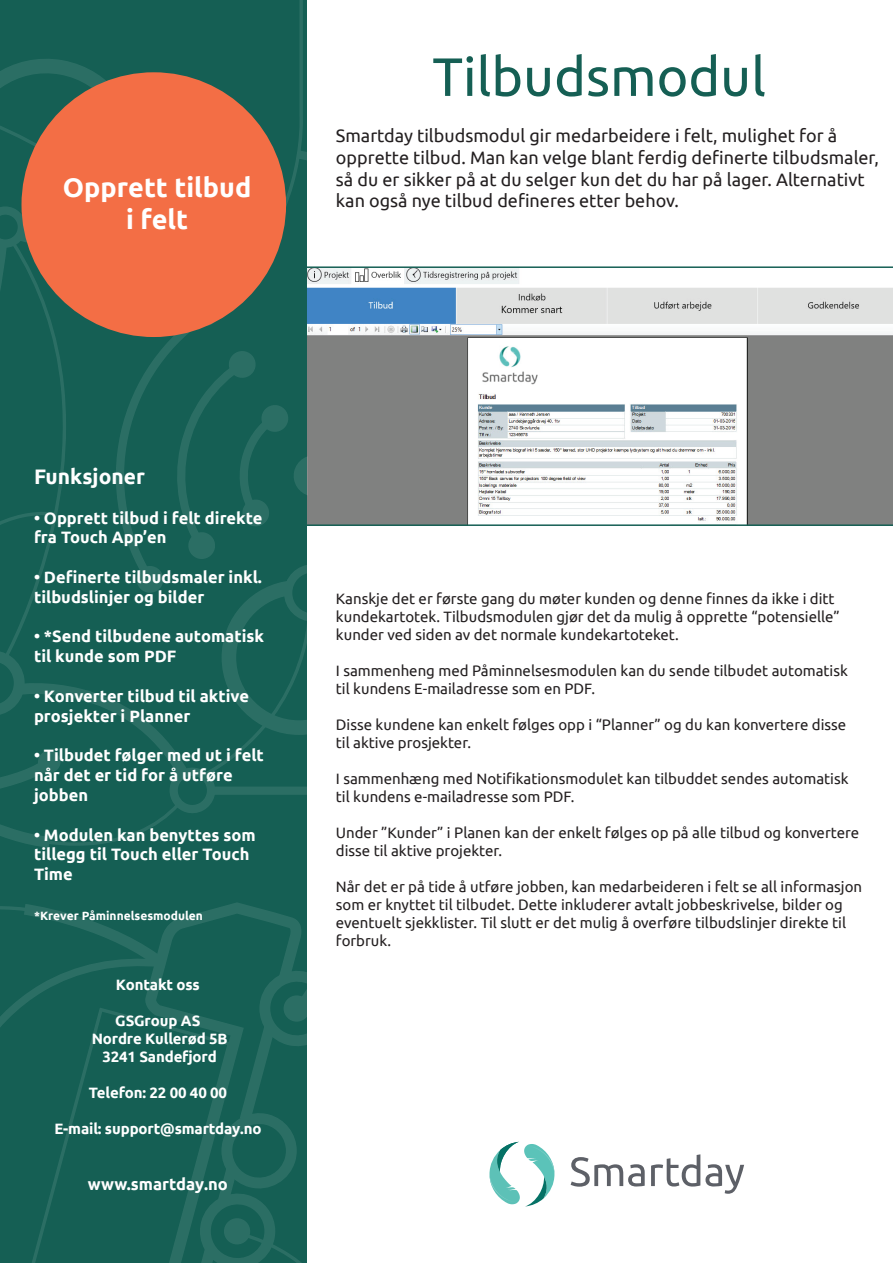
<style>
.page{position:relative;width:893px;height:1263px;background:#fff}
.page>*{position:absolute;margin:0;border:0;box-sizing:border-box;transform-origin:0 0}
.t1{font:54px "Guard Sans";color:#155f54}
.t2{font:700 27px/32.4px "Guard Sans";color:#fff;text-align:center}
.t3{font:700 21px "Guard Sans";color:#fff}
.t4{font:18px/21.6px "Guard Sans";color:#231f20}
.t5{font:700 16.5px/19.8px "Guard Sans";color:#fff}
.t6{font:15px/18px "Guard Sans";color:#231f20}
.t7{font:700 15px/18px "Guard Sans";letter-spacing:-.01em;color:#fff;text-align:center}
.t8{font:700 12px "Guard Sans";color:#fff}
</style>
<div class="page">
<svg style="left:307px;top:266px;width:586px;height:260px"></svg>
<svg style="left:0;top:0;width:307px;height:1263px;background:#176055"></svg>
<div style="left:22px;top:72px;width:264px;height:265px;background:#f36e45;border-radius:50%"></div>
<svg style="left:571px;top:1157px;width:74px;height:30px"></svg>
<svg style="left:651px;top:1154px;width:93px;height:40px"></svg>
<svg style="left:489px;top:1142px;width:65px;height:64px"></svg>
<h2 class="t2" style="left:63px;top:171px;width:190px">Opprett tilbud i felt</h2>
<h1 class="t1" style="left:432px;top:44px;width:335px">Tilbudsmodul</h1>
<p class="t4" style="left:336px;top:125px;width:545px">Smartday tilbudsmodul gir medarbeidere i felt, mulighet for å opprette tilbud. Man kan velge blant ferdig definerte tilbudsmaler, så du er sikker på at du selger kun det du har på lager. Alternativt kan også nye tilbud defineres etter behov.</p>
<h3 class="t3" style="left:34px;top:464px;width:112px">Funksjoner</h3>
<p class="t5" style="left:34px;top:508px;width:230px">• Opprett tilbud i felt direkte fra Touch App’en</p>
<p class="t5" style="left:34px;top:567px;width:229px">• Definerte tilbudsmaler inkl. tilbudslinjer og bilder</p>
<p class="t5" style="left:34px;top:626px;width:231px">• *Send tilbudene automatisk til kunde som PDF</p>
<p class="t5" style="left:34px;top:686px;width:216px">• Konverter tilbud til aktive prosjekter i Planner</p>
<p class="t5" style="left:34px;top:745px;width:231px">• Tilbudet følger med ut i felt når det er tid for å utføre jobben</p>
<p class="t5" style="left:34px;top:824px;width:223px">• Modulen kan benyttes som tillegg til Touch eller Touch<br>Time</p>
<p class="t8" style="left:34px;top:908px;width:171px">*Krever Påminnelsesmodulen</p>
<p class="t7" style="left:116px;top:975px;width:85px">Kontakt oss</p>
<p class="t7" style="left:92px;top:1011px;width:137px">GSGroup AS<br>Nordre Kullerød 5B<br>3241 Sandefjord</p>
<p class="t7" style="left:89px;top:1083px;width:140px">Telefon: 22 00 40 00</p>
<p class="t7" style="left:54px;top:1119px;width:209px">E-mail: support@smartday.no</p>
<p class="t5" style="left:88px;top:1174px;width:141px">www.smartday.no</p>
<p class="t6" style="left:336px;top:589px;width:505px">Kanskje det er første gang du møter kunden og denne finnes da ikke i ditt kundekartotek. Tilbudsmodulen gjør det da mulig å opprette “potensielle” kunder ved siden av det normale kundekartoteket.</p>
<p class="t6" style="left:336px;top:661px;width:514px">I sammenheng med Påminnelsesmodulen kan du sende tilbudet automatisk til kundens E-mailadresse som en PDF.</p>
<p class="t6" style="left:336px;top:715px;width:512px">Disse kundene kan enkelt følges opp i “Planner” og du kan konvertere disse til aktive prosjekter.</p>
<p class="t6" style="left:336px;top:769px;width:514px">I sammenhæng med Notifikationsmodulet kan tilbuddet sendes automatisk til kundens e-mailadresse som PDF.</p>
<p class="t6" style="left:336px;top:823px;width:525px">Under ”Kunder” i Planen kan der enkelt følges op på alle tilbud og konvertere disse til aktive projekter.</p>
<p class="t6" style="left:336px;top:877px;width:528px">Når det er på tide å utføre jobben, kan medarbeideren i felt se all informasjon som er knyttet til tilbudet. Dette inkluderer avtalt jobbeskrivelse, bilder og eventuelt sjekklister. Til slutt er det mulig å overføre tilbudslinjer direkte til forbruk.</p>
</div>
